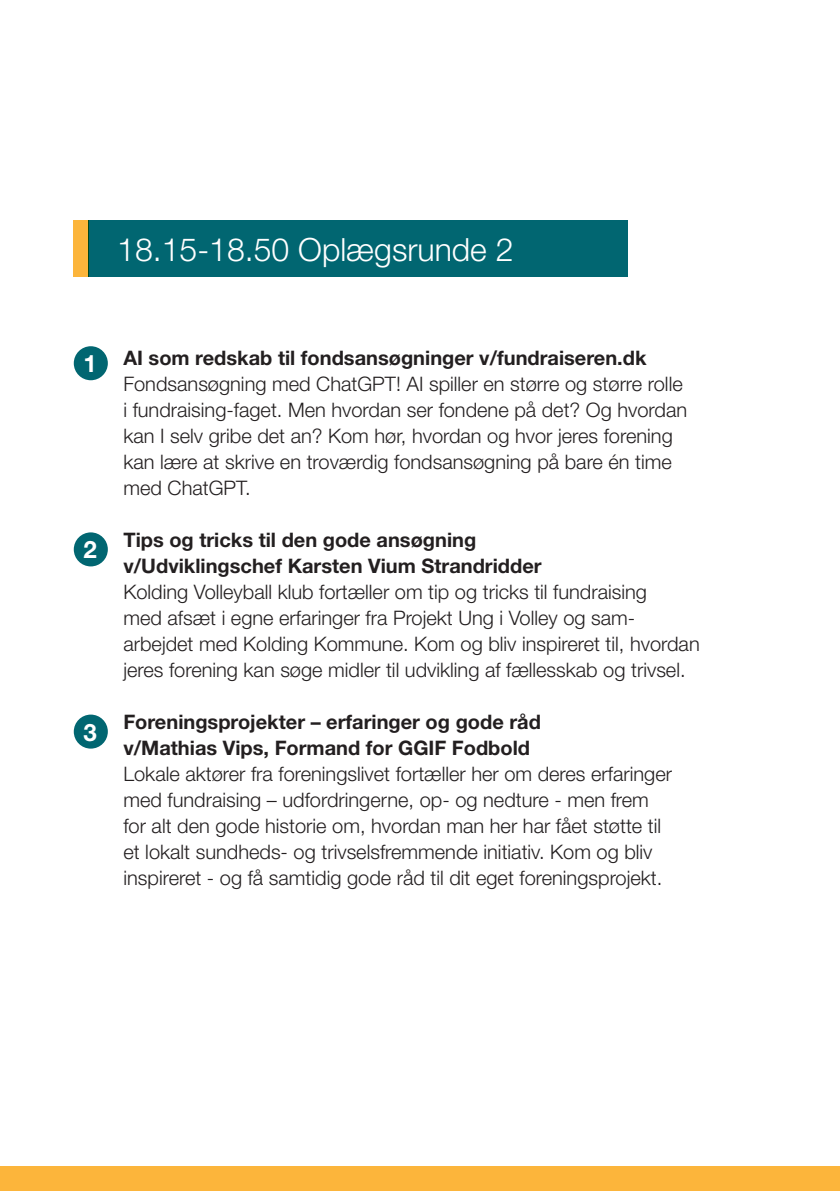
<style>
.page{position:relative;width:840px;height:1191px;background:#fff}
.page>*{position:absolute;margin:0;border:0;box-sizing:border-box;transform-origin:0 0}
.t1{font:300 32px "Helvetica Neue LT Std";color:#fff}
.Underrubrik_14{font:700 24px "Helvetica Neue LT Std";color:#fff}
.t2{font:300 20px/26px "Helvetica Neue LT Std";color:#231f20}
.s1{font-weight:700}
</style>
<div class="page">
<div style="left:74px;top:346px;width:34px;height:34px;background:#016671;border-radius:50%"></div>
<div style="left:74px;top:532px;width:34px;height:34px;background:#016671;border-radius:50%"></div>
<div style="left:74px;top:714px;width:34px;height:34px;background:#016671;border-radius:50%"></div>
<div style="left:0;top:1166px;width:839px;height:25px;background:#fcb53b"></div>
<div style="left:89px;top:220px;width:538px;height:56px;background:#016671"></div>
<div style="left:74px;top:220px;width:15px;height:56px;background:#fcb53b"></div>
<p class="t1" style="left:117px;top:230px;width:397px">18.15-18.50 Oplægsrunde 2</p>
<p class="Underrubrik_14" style="left:83px;top:349px;width:15px">1</p>
<p class="Underrubrik_14" style="left:83px;top:535px;width:15px">2</p>
<p class="Underrubrik_14" style="left:83px;top:717px;width:15px">3</p>
<p class="t2" style="left:123px;top:344px;width:565px"><span class="s1">AI som redskab til fondsansøgninger v/fundraiseren.dk </span>Fondsansøgning med ChatGPT! AI spiller en større og større rolle i fundraising-faget. Men hvordan ser fondene på det? Og hvordan kan I selv gribe det an? Kom hør, hvordan og hvor jeres forening kan lære at skrive en troværdig fondsansøgning på bare én time med ChatGPT.</p>
<p class="t2" style="left:123px;top:526px;width:577px"><span class="s1">Tips og tricks til den gode ansøgning<br>v/Udviklingschef Karsten Vium Strandridder<br></span>Kolding Volleyball klub fortæller om tip og tricks til fundraising<br>med afsæt i egne erfaringer fra Projekt Ung i Volley og sam&shy;arbejdet med Kolding Kommune. Kom og bliv inspireret til, hvordan jeres forening kan søge midler til udvikling af fællesskab og trivsel.</p>
<p class="t2" style="left:123px;top:708px;width:549px"><span class="s1">Foreningsprojekter – erfaringer og gode råd<br>v/Mathias Vips, Formand for GGIF Fodbold<br></span>Lokale aktører fra foreningslivet fortæller her om deres erfaringer med fundraising – udfordringerne, op- og nedture - men frem for alt den gode historie om, hvordan man her har fået støtte til et lokalt sundheds- og trivselsfremmende initiativ. Kom og bliv inspireret - og få samtidig gode råd til dit eget foreningsprojekt.</p>
</div>
